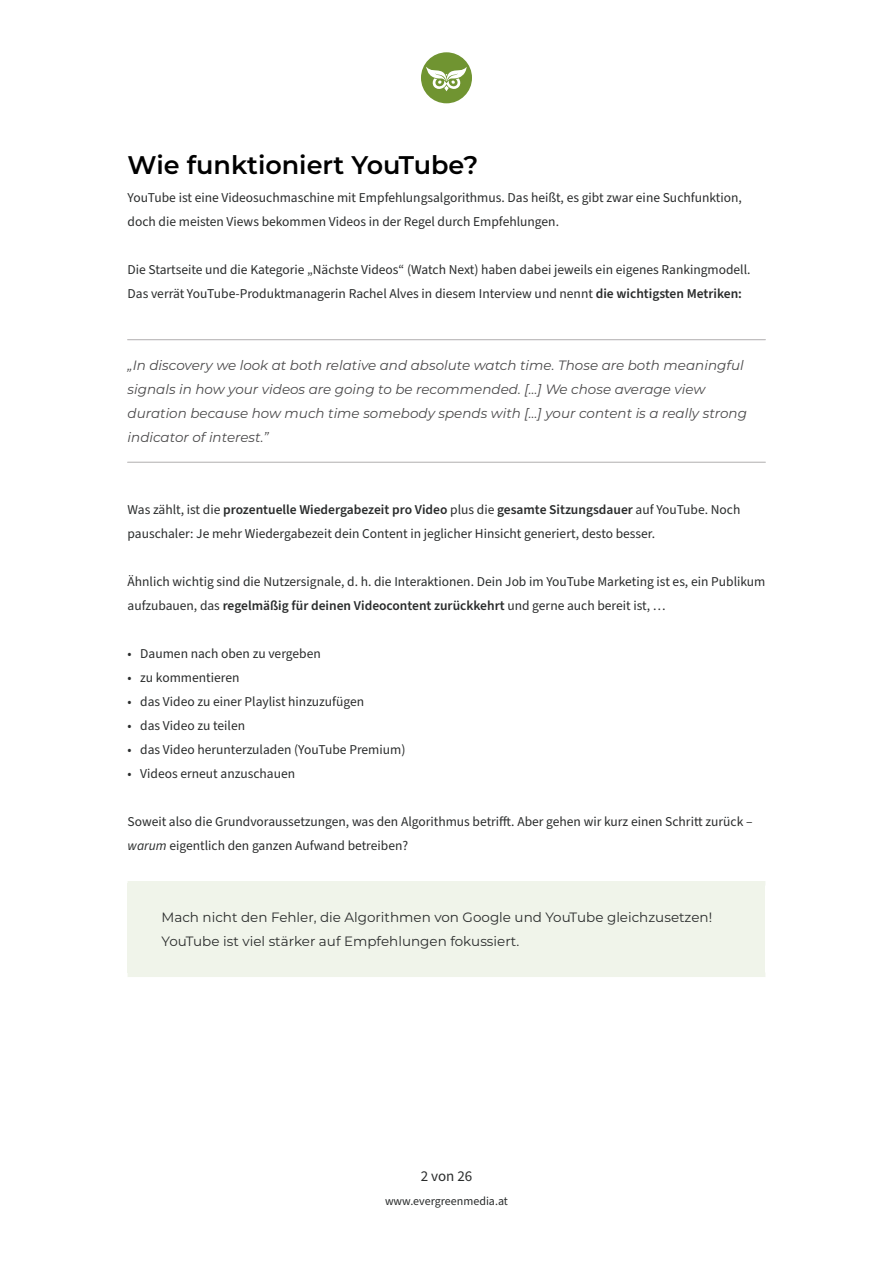
<style>
.page{position:relative;width:893px;height:1263px;background:#fff}
.page>*{position:absolute;margin:0;border:0;box-sizing:border-box;transform-origin:0 0}
.t1{font:600 25.5px "Montserrat";color:#000}
.t2{font:15px "Source Sans Pro";color:#2a2c2c}
.t3{font:13.5px/24px "Source Sans Pro";color:#2a2c2c}
.t4{font:italic 13.5px/24px "Montserrat";color:#4a494a}
.t5{font:13.5px/24px "Montserrat";color:#2a2c2c}
.t6{font:12px "Source Sans Pro";color:#2a2c2c}
.s1{font-weight:600}
.s2{font-style:italic}
</style>
<div class="page">
<div style="left:421px;top:52px;width:51px;height:51px;background:#709431;border-radius:50%"></div>
<svg style="left:426px;top:67px;width:41px;height:24px"></svg>
<div style="left:128px;top:884px;width:637px;height:89px;background:#f0f4ea"></div>
<hr style="left:128px;top:462px;width:637px;height:1px;background:#b0aeaf">
<hr style="left:128px;top:339px;width:637px;height:1px;background:#b0aeaf">
<div style="left:128px;top:972px;width:637px;height:5px;background:#f0f4ea"></div>
<hr style="left:128px;top:881px;width:637px;height:4px;background:#f0f4ea">
<h1 class="t1" style="left:128px;top:146px;width:352px">Wie funktioniert YouTube?</h1>
<p class="t3" style="left:128px;top:186px;width:616px">YouTube ist eine Videosuchmaschine mit Empfehlungsalgorithmus. Das heißt, es gibt zwar eine Suchfunktion, doch die meisten Views bekommen Videos in der Regel durch Empfehlungen.</p>
<p class="t3" style="left:128px;top:258px;width:624px">Die Startseite und die Kategorie „Nächste Videos“ (Watch Next) haben dabei jeweils ein eigenes Rankingmodell.<br>Das verrät YouTube-Produktmanagerin Rachel Alves in diesem Interview und nennt <span class="s1">die wichtigsten Metriken:</span></p>
<p class="t4" style="left:128px;top:352px;width:621px">„In discovery we look at both relative and absolute watch time. Those are both meaningful signals in how your videos are going to be recommended. […] We chose average view duration because how much time somebody spends with […] your content is a really strong indicator of interest.”</p>
<p class="t3" style="left:128px;top:498px;width:614px">Was zählt, ist die <span class="s1">prozentuelle Wiedergabezeit pro Video</span> plus die <span class="s1">gesamte Sitzungsdauer</span> auf YouTube. Noch pauschaler: Je mehr Wiedergabezeit dein Content in jeglicher Hinsicht generiert, desto besser.</p>
<p class="t3" style="left:128px;top:570px;width:639px">Ähnlich wichtig sind die Nutzersignale, d. h. die Interaktionen. Dein Job im YouTube Marketing ist es, ein Publikum aufzubauen, das <span class="s1">regelmäßig für deinen Videocontent zurückkehrt</span> und gerne auch bereit ist, …</p>
<p class="t3" style="left:128px;top:642px;width:195px">• Daumen nach oben zu vergeben</p>
<p class="t3" style="left:128px;top:666px;width:113px">• zu kommentieren</p>
<p class="t3" style="left:128px;top:690px;width:238px">• das Video zu einer Playlist hinzuzufügen</p>
<p class="t3" style="left:128px;top:714px;width:119px">• das Video zu teilen</p>
<p class="t3" style="left:128px;top:738px;width:279px">• das Video herunterzuladen (YouTube Premium)</p>
<p class="t3" style="left:128px;top:762px;width:169px">• Videos erneut anzuschauen</p>
<p class="t3" style="left:128px;top:810px;width:626px">Soweit also die Grundvoraussetzungen, was den Algorithmus betrifft. Aber gehen wir kurz einen Schritt zurück – <span class="s2">warum</span> eigentlich den ganzen Aufwand betreiben?</p>
<p class="t5" style="left:162px;top:905px;width:552px">Mach nicht den Fehler, die Algorithmen von Google und YouTube gleichzusetzen!<br>YouTube ist viel stärker auf Empfehlungen fokussiert.</p>
<p class="t2" style="left:421px;top:1165px;width:53px">2 von 26</p>
<p class="t6" style="left:385px;top:1193px;width:124px">www.evergreenmedia.at</p>
</div>
